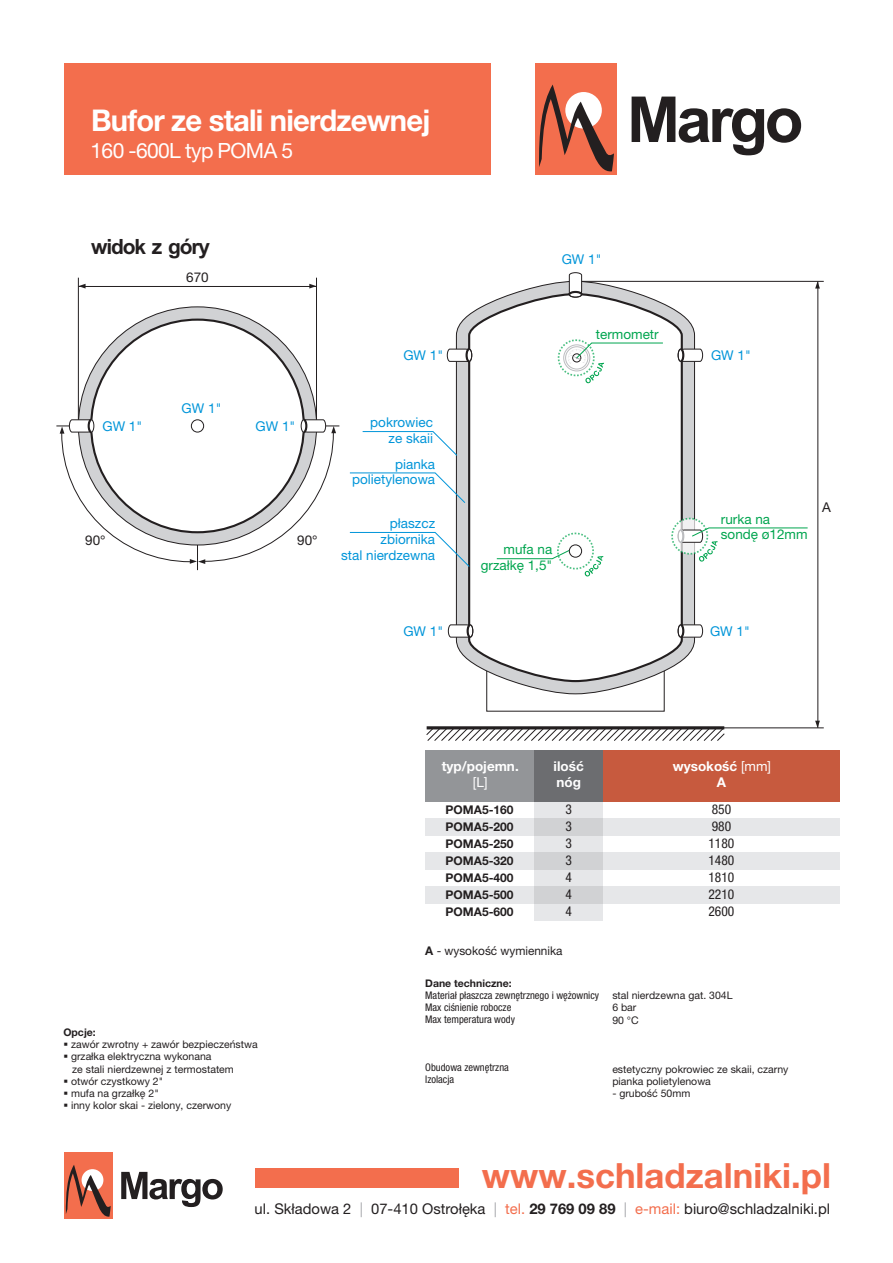
<style>
.page{position:relative;width:893px;height:1263px;background:#fff}
.page>*{position:absolute;margin:0;border:0;box-sizing:border-box;transform-origin:0 0}
.t1{font:700 34.8px "Helvetica Neue LT Pro";color:#f36e4d}
.t2{font:700 30px "Helvetica Neue LT Pro";letter-spacing:-.03em;color:#fff}
.t3{font:21px "Helvetica Neue LT Pro";letter-spacing:-.03em;color:#fff}
.t4{font:700 21px "Arial";letter-spacing:-.055em;color:#231f20}
.t5{font:14.7px "Helvetica Neue LT Pro";color:#231f20}
.t6{font:13.5px/15.8px "Helvetica Neue LT Pro";color:#0095d9;text-align:right}
.t7{font:13.5px/15.8px "Helvetica Neue LT Pro";color:#00a54f;text-align:right}
.t8{font:condensed 13.5px/17px "Helvetica Neue LT Pro";color:#231f20}
.t9{font:700 13.5px/16px "Helvetica Neue LT Pro";color:#fff;text-align:center}
.t10{font:13.5px "Helvetica Neue LT Pro";color:#231f20}
.t11{font:13.5px "Helvetica Neue LT Pro";color:#fff}
.t12{font:700 12px/17.1px "Helvetica Neue LT Pro";color:#231f20;text-align:justify}
.t13{font:12px "Helvetica Neue LT Pro";color:#231f20}
.t14{font:10.5px/12.3px "Helvetica Neue LT Pro";color:#231f20}
.t15{font:condensed 10.5px/12px "Helvetica Neue LT Pro";color:#231f20}
.t16{font:700 10.5px "Helvetica Neue LT Pro";color:#231f20}
.s1{font-stretch:condensed}
.s2{font-weight:700}
.s3{font-weight:400}
.s4{color:#a8a9ad}
.s5{color:#f36e4d}
</style>
<div class="page">
<div style="left:534px;top:750px;width:306px;height:51px;background:#c75a3e"></div>
<div style="left:425px;top:886px;width:415px;height:17px;background:#e6e7e9"></div>
<div style="left:64px;top:64px;width:426px;height:111px;background:#f36e4d"></div>
<div style="left:64px;top:1152px;width:49px;height:67px;background:#f36e4d"></div>
<svg style="left:66px;top:1165px;width:45px;height:52px"></svg>
<svg style="left:121px;top:1172px;width:102px;height:35px"></svg>
<div style="left:256px;top:1168px;width:203px;height:20px;background:#f36e4d"></div>
<div style="left:536px;top:64px;width:81px;height:111px;background:#f36e4d"></div>
<svg style="left:539px;top:85px;width:75px;height:87px"></svg>
<svg style="left:632px;top:97px;width:169px;height:58px"></svg>
<svg style="left:456px;top:280px;width:239px;height:415px;fill:#d1d2d4"></svg>
<hr style="left:576px;top:281px;width:248px;height:1px;background:#231f20">
<hr style="left:427px;top:726px;width:297px;height:3px;background:#231f20">
<svg style="left:426px;top:727px;width:299px;height:14px"></svg>
<hr style="left:56px;top:426px;width:141px;height:1px;background:#231f20">
<hr style="left:575px;top:728px;width:249px;height:1px;background:#231f20">
<svg style="left:467px;top:292px;width:217px;height:391px"></svg>
<svg style="left:349px;top:472px;width:117px;height:32px"></svg>
<svg style="left:349px;top:532px;width:121px;height:36px"></svg>
<svg style="left:362px;top:431px;width:96px;height:26px"></svg>
<hr style="left:818px;top:281px;width:1px;height:447px;background:#231f20">
<svg style="left:815px;top:281px;width:5px;height:8px"></svg>
<svg style="left:815px;top:721px;width:5px;height:7px"></svg>
<svg style="left:78px;top:306px;width:239px;height:239px;background:#c1c1c3"></svg>
<div style="left:90px;top:319px;width:215px;height:214px;background:#fff;border:2px solid #231f20;border-radius:50%"></div>
<hr style="left:316px;top:278px;width:1px;height:152px;background:#231f20">
<hr style="left:78px;top:278px;width:1px;height:152px;background:#231f20">
<hr style="left:78px;top:286px;width:238px;height:1px;background:#231f20">
<svg style="left:309px;top:284px;width:7px;height:5px"></svg>
<svg style="left:78px;top:284px;width:8px;height:5px"></svg>
<svg style="left:60px;top:418px;width:280px;height:152px"></svg>
<div style="left:425px;top:750px;width:109px;height:51px;background:#939598"></div>
<div style="left:425px;top:818px;width:415px;height:17px;background:#e6e7e9"></div>
<div style="left:425px;top:852px;width:415px;height:17px;background:#e6e7e9"></div>
<svg style="left:677px;top:347px;width:26px;height:16px"></svg>
<svg style="left:446px;top:347px;width:27px;height:16px"></svg>
<svg style="left:496px;top:532px;width:107px;height:45px"></svg>
<div style="left:569px;top:544px;width:13px;height:14px;border:1px solid #231f20;border-radius:50%"></div>
<svg style="left:677px;top:623px;width:26px;height:16px"></svg>
<svg style="left:447px;top:623px;width:27px;height:16px"></svg>
<svg style="left:567px;top:273px;width:17px;height:25px"></svg>
<svg style="left:671px;top:518px;width:137px;height:44px"></svg>
<svg style="left:558px;top:339px;width:106px;height:45px"></svg>
<div style="left:534px;top:801px;width:69px;height:119px;background:#e6e7e9"></div>
<div style="left:534px;top:750px;width:69px;height:51px;background:#6c6d70"></div>
<div style="left:534px;top:818px;width:69px;height:17px;background:#d1d2d4"></div>
<div style="left:534px;top:852px;width:69px;height:17px;background:#d1d2d4"></div>
<div style="left:534px;top:886px;width:69px;height:17px;background:#d1d2d4"></div>
<h2 class="t2" style="left:91px;top:109px;width:341px">Bufor ze stali nierdzewnej</h2>
<h3 class="t3" style="left:90px;top:143px;width:204px">160 -600L typ POMA 5</h3>
<h3 class="t4" style="left:91px;top:239px;width:121px">widok z góry</h3>
<p class="t10" style="left:186px;top:273px;width:24px">670</p>
<p class="t6" style="left:562px;top:253px;width:41px">GW 1"</p>
<p class="t7" style="left:596px;top:328px;width:64px">termometr</p>
<p class="t6" style="left:102px;top:420px;width:41px">GW 1"</p>
<p class="t6" style="left:182px;top:402px;width:41px">GW 1"</p>
<p class="t6" style="left:256px;top:420px;width:41px">GW 1"</p>
<p class="t10" style="left:85px;top:535px;width:22px">90<span class="s1">°</span></p>
<p class="t10" style="left:297px;top:535px;width:22px">90<span class="s1">°</span></p>
<p class="t6" style="left:403px;top:349px;width:41px">GW 1"</p>
<p class="t6" style="left:711px;top:349px;width:41px">GW 1"</p>
<p class="t6" style="left:370px;top:417px;width:64px">pokrowiec ze skaii</p>
<p class="t6" style="left:352px;top:458px;width:84px">pianka polietylenowa</p>
<p class="t6" style="left:341px;top:517px;width:95px">płaszcz zbiornika<br>stal nierdzewna</p>
<p class="t7" style="left:481px;top:544px;width:73px">mufa na grzałkę 1,5"</p>
<p class="t7" style="left:721px;top:513px;width:88px;text-align:left">rurka na sondę ø12mm</p>
<p class="t10" style="left:822px;top:502px;width:10px">A</p>
<p class="t6" style="left:403px;top:625px;width:41px">GW 1"</p>
<p class="t6" style="left:710px;top:625px;width:41px">GW 1"</p>
<p class="t16" style="left:63px;top:1028px;width:34px">Opcje:</p>
<p class="t14" style="left:63px;top:1040px;width:196px">▪ zawór zwrotny + zawór bezpieczeństwa</p>
<p class="t14" style="left:72px;top:1052px;width:163px;text-indent:-9px">▪ grzałka elektryczna wykonana<br>ze stali nierdzewnej z termostatem</p>
<p class="t14" style="left:63px;top:1076px;width:101px">▪ otwór czystkowy 2"</p>
<p class="t14" style="left:63px;top:1089px;width:97px">▪ mufa na grzałkę 2"</p>
<p class="t14" style="left:63px;top:1101px;width:169px">▪ inny kolor skai - zielony, czerwony</p>
<p class="t9" style="left:442px;top:760px;width:79px">typ/pojemn.</p>
<p class="t11" style="left:473px;top:777px;width:16px">[L]</p>
<p class="t12" style="left:446px;top:803px;width:70px">POMA5-160<br>POMA5-200<br>POMA5-250<br>POMA5-320<br>POMA5-400<br>POMA5-500<br>POMA5-600</p>
<p class="t9" style="left:554px;top:760px;width:32px;text-align:left">ilość nóg</p>
<p class="t8" style="left:566px;top:802px;width:8px;text-align:justify">3<br>3<br>3<br>3<br>4<br>4<br>4</p>
<p class="t13" style="left:425px;top:946px;width:139px"><span class="s2">A</span> - wysokość wymiennika</p>
<p class="t16" style="left:425px;top:979px;width:88px">Dane techniczne:</p>
<p class="t15" style="left:425px;top:991px;width:175px">Materiał płaszcza zewnętrznego i wężownicy<br>Max ciśnienie robocze<br>Max temperatura wody</p>
<p class="t15" style="left:425px;top:1063px;width:85px">Obudowa zewnętrzna<br>Izolacja</p>
<p class="t9" style="left:673px;top:760px;width:100px">wysokość <span class="s3">[mm]<br></span>A</p>
<p class="t8" style="left:708px;top:802px;width:27px">850<br>980<br>1180<br>1480<br>1810<br>2210<br>2600</p>
<p class="t14" style="left:612px;top:991px;width:122px">stal nierdzewna gat. 304L<br>6 bar<br>90 °C</p>
<p class="t14" style="left:612px;top:1064px;width:178px">estetyczny pokrowiec ze skaii, czarny pianka polietylenowa</p>
<p class="t14" style="left:612px;top:1089px;width:80px">- grubość 50mm</p>
<h1 class="t1" style="left:482px;top:1163px;width:351px">www.schladzalniki.pl</h1>
<h3 class="t5" style="left:255px;top:1204px;width:577px">ul. Składowa 2 <span class="s4">|</span> 07-410 Ostrołęka <span class="s4">|</span> <span class="s5">tel.</span> <span class="s2">29 769 09 89</span> <span class="s4">|</span> <span class="s5">e-mail:</span> biuro@schladzalniki.pl</h3>
</div>
